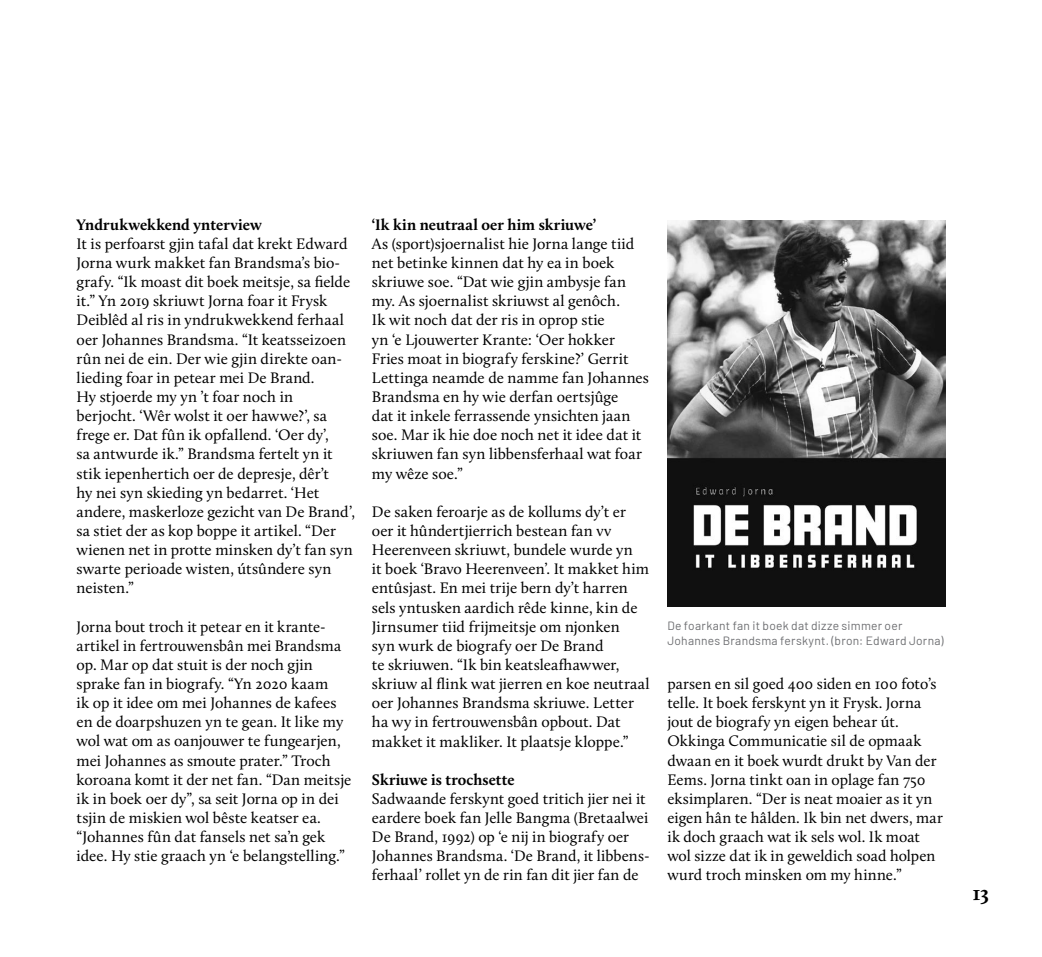
<style>
.page{position:relative;width:1042px;height:957px;background:#fff}
.page>*{position:absolute;margin:0;border:0;box-sizing:border-box;transform-origin:0 0}
.t1{font:700 21px "Calluna";color:#000}
.t2{font:15.75px/19.2px "Calluna";color:#000}
.t3{font:700 15.75px "Calluna";letter-spacing:.005em;color:#000}
.t4{font:12px/14.4px "Barlow";letter-spacing:.02em;color:#6d6e71}
</style>
<div class="page">
<img style="left:667px;top:220px;width:279px;height:387px">
<p class="t3" style="left:77px;top:215px;width:187px">Yndrukwekkend ynterview</p>
<p class="t2" style="left:77px;top:234px;width:280px">It is perfoarst gjin tafal dat krekt Edward Jorna wurk makket fan Brandsma’s bio&shy;grafy. “Ik moast dit boek meitsje, sa fielde it.” Yn 2019 skriuwt Jorna foar it Frysk Deiblêd al ris in yndrukwekkend ferhaal oer Johannes Brandsma. “It keatsseizoen rûn nei de ein. Der wie gjin direkte oan&shy;lieding foar in petear mei De Brand.<br>Hy stjoerde my yn ’t foar noch in berjocht. ‘Wêr wolst it oer hawwe?’, sa frege er. Dat fûn ik opfallend. ‘Oer dy’,<br>sa antwurde ik.” Brandsma fertelt yn it stik iepenhertich oer de depresje, dêr’t<br>hy nei syn skieding yn bedarret. ‘Het andere, maskerloze gezicht van De Brand’, sa stiet der as kop boppe it artikel. “Der wienen net in protte minsken dy’t fan syn swarte perioade wisten, útsûndere syn neisten.”</p>
<p class="t2" style="left:77px;top:616px;width:276px">Jorna bout troch it petear en it krante&shy;artikel in fertrouwensbân mei Brandsma op. Mar op dat stuit is der noch gjin sprake fan in biografy. “Yn 2020 kaam<br>ik op it idee om mei Johannes de kafees en de doarpshuzen yn te gean. It like my wol wat om as oanjouwer te fungearjen, mei Johannes as smoute prater.” Troch koroana komt it der net fan. “Dan meitsje ik in boek oer dy”, sa seit Jorna op in dei tsjin de miskien wol bêste keatser ea. “Johannes fûn dat fansels net sa’n gek idee. Hy stie graach yn ‘e belangstelling.”</p>
<p class="t3" style="left:372px;top:215px;width:226px">‘Ik kin neutraal oer him skriuwe’</p>
<p class="t2" style="left:372px;top:234px;width:278px">As (sport)sjoernalist hie Jorna lange tiid net betinke kinnen dat hy ea in boek skriuwe soe. “Dat wie gjin ambysje fan my. As sjoernalist skriuwst al genôch.<br>Ik wit noch dat der ris in oprop stie<br>yn ‘e Ljouwerter Krante: ‘Oer hokker Fries moat in biografy ferskine?’ Gerrit Lettinga neamde de namme fan Johannes Brandsma en hy wie derfan oertsjûge<br>dat it inkele ferrassende ynsichten jaan soe. Mar ik hie doe noch net it idee dat it skriuwen fan syn libbensferhaal wat foar my wêze soe.”</p>
<p class="t2" style="left:372px;top:502px;width:279px">De saken feroarje as de kollums dy’t er oer it hûndertjierrich bestean fan vv Heerenveen skriuwt, bundele wurde yn<br>it boek ‘Bravo Heerenveen’. It makket him entûsjast. En mei trije bern dy’t harren sels yntusken aardich rêde kinne, kin de Jirnsumer tiid frijmeitsje om njonken<br>syn wurk de biografy oer De Brand<br>te skriuwen. “Ik bin keatsleafhawwer, skriuw al flink wat jierren en koe neutraal oer Johannes Brandsma skriuwe. Letter ha wy in fertrouwensbân opbout. Dat makket it makliker. It plaatsje kloppe.”</p>
<p class="t3" style="left:372px;top:769px;width:144px">Skriuwe is trochsette</p>
<p class="t2" style="left:372px;top:789px;width:278px">Sadwaande ferskynt goed tritich jier nei it eardere boek fan Jelle Bangma (Bretaalwei De Brand, 1992) op ‘e nij in biografy oer Johannes Brandsma. ‘De Brand, it libbens&shy;ferhaal’ rollet yn de rin fan dit jier fan de</p>
<p class="t4" style="left:667px;top:618px;width:278px">De foarkant fan it boek dat dizze simmer oer<br>Johannes Brandsma ferskynt. (bron: Edward Jorna)</p>
<p class="t2" style="left:667px;top:674px;width:277px">parsen en sil goed 400 siden en 100 foto’s telle. It boek ferskynt yn it Frysk. Jorna jout de biografy yn eigen behear út.<br>Okkinga Communicatie sil de opmaak dwaan en it boek wurdt drukt by Van der Eems. Jorna tinkt oan in oplage fan 750 eksimplaren. “Der is neat moaier as it yn eigen hân te hâlden. Ik bin net dwers, mar ik doch graach wat ik sels wol. Ik moat wol sizze dat ik in geweldich soad holpen wurd troch minsken om my hinne.”</p>
<h1 class="t1" style="left:972px;top:879px;width:18px">13</h1>
</div>
